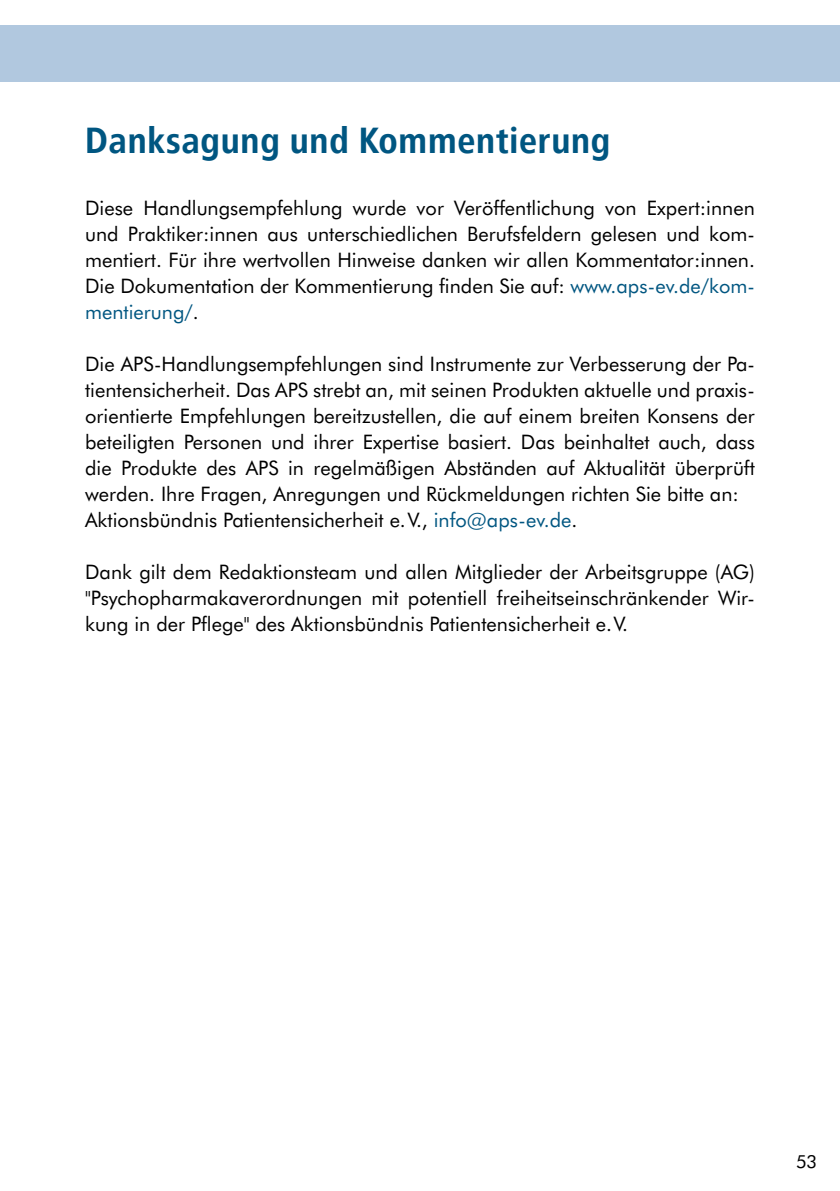
<style>
.page{position:relative;width:840px;height:1191px;background:#fff}
.page>*{position:absolute;margin:0;border:0;box-sizing:border-box;transform-origin:0 0}
.t1{font:700 36px "Transit Offc";color:#005681}
.t2{font:20px/26px "Futura BT";color:#000;text-align:justify}
.t3{font:18px "Futura BT";color:#000}
.s1{color:#005681}
</style>
<div class="page">
<div style="left:0;top:26px;width:839px;height:56px;background:#b1c8df"></div>
<h1 class="t1" style="left:85px;top:117px;width:527px">Danksagung und Kommentierung</h1>
<p class="t2" style="left:85px;top:195px;width:671px">Diese Handlungsempfehlung wurde vor Veröffentlichung von Expert:innen und Praktiker:innen aus unterschiedlichen Berufsfeldern gelesen und kom&shy;mentiert. Für ihre wertvollen Hinweise danken wir allen Kommentator:innen.<br>Die Dokumentation der Kommentierung finden Sie auf: <span class="s1">www.aps-ev.de/kom&shy;mentierung/</span>.</p>
<p class="t2" style="left:85px;top:351px;width:671px;text-align:left">Die APS-Handlungsempfehlungen sind Instrumente zur Verbesserung der Pa&shy;tientensicherheit. Das APS strebt an, mit seinen Produkten aktuelle und praxis&shy;orientierte Empfehlungen bereitzustellen, die auf einem breiten Konsens der beteiligten Personen und ihrer Expertise basiert. Das beinhaltet auch, dass die Produkte des APS in regelmäßigen Abständen auf Aktualität überprüft werden. Ihre Fragen, Anregungen und Rückmeldungen richten Sie bitte an:<br>Aktionsbündnis Patientensicherheit e. V., <span class="s1">info@aps-ev.de</span>.</p>
<p class="t2" style="left:85px;top:559px;width:671px">Dank gilt dem Redaktionsteam und allen Mitglieder der Arbeitsgruppe (AG) "Psychopharmakaverordnungen mit potentiell freiheitseinschränkender Wir&shy;kung in der Pflege" des Aktionsbündnis Patientensicherheit e. V.</p>
<p class="t3" style="left:795px;top:1150px;width:23px">53</p>
</div>
